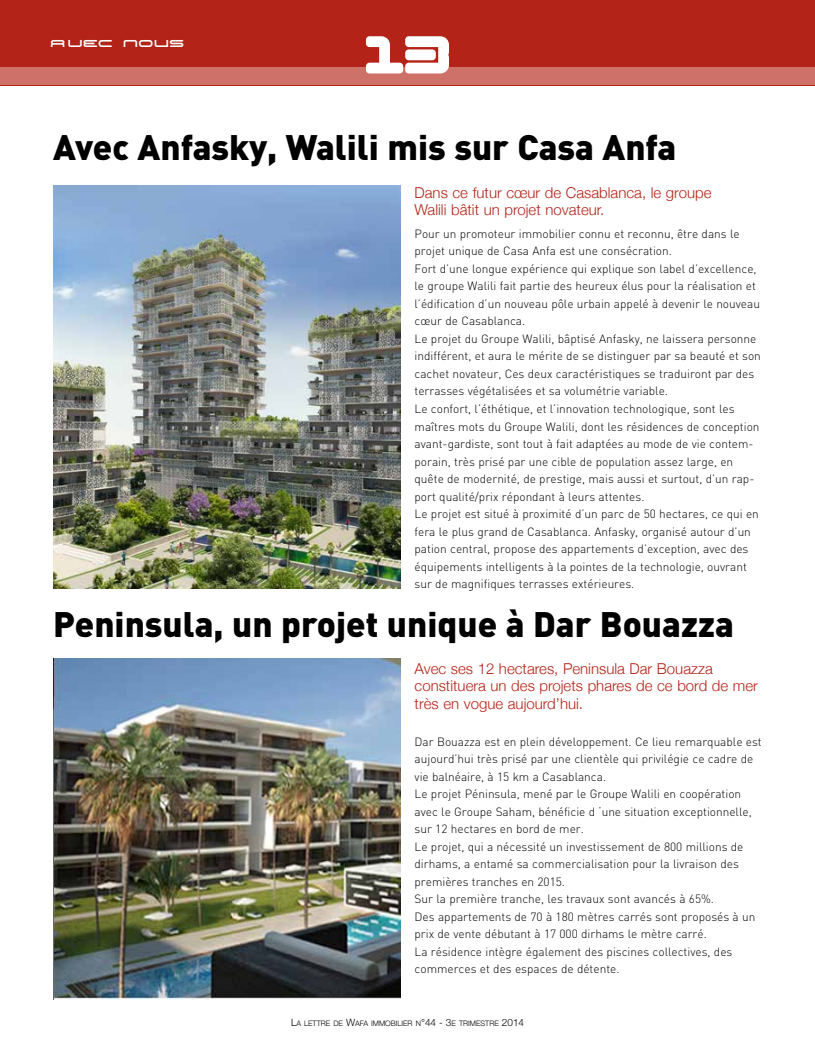
<style>
.page{position:relative;width:815px;height:1053px;background:#fff}
.page>*{position:absolute;margin:0;border:0;box-sizing:border-box;transform-origin:0 0}
.t1{font:900 35px "DIN";color:#000}
.t2{font:25px "BN3 rd Place";color:#fff}
.t3{font:300 15px/17.5px "Helvetica Neue";color:#b32317}
.t4{font:300 11.88px/17.5px "DIN";color:#000}
.t5{font:300 7.5px "Helvetica Neue";color:#000}
.s1{font-size:10px}
</style>
<div class="page">
<img style="left:53px;top:186px;width:347px;height:402px">
<img style="left:53px;top:658px;width:347px;height:341px">
<div style="left:0;top:0;width:815px;height:85px;background:#b32317"></div>
<div style="left:0;top:67px;width:815px;height:18px;background:#ce7169"></div>
<svg style="left:366px;top:36px;width:83px;height:37px"></svg>
<h2 class="t2" style="left:51px;top:20px;width:136px">a vec nous</h2>
<h1 class="t1" style="left:53px;top:123px;width:625px">Avec Anfasky, Walili mis sur Casa Anfa</h1>
<p class="t3" style="left:415px;top:183px;width:298px">Dans ce futur cœur de Casablanca, le groupe<br>Walili bâtit un projet novateur.</p>
<p class="t4" style="left:415px;top:225px;width:348px">Pour un promoteur immobilier connu et reconnu, être dans le projet unique de Casa Anfa est une consécration.<br>Fort d’une longue expérience qui explique son label d’excellence, le groupe Walili fait partie des heureux élus pour la réalisation et l’édification d’un nouveau pôle urbain appelé à devenir le nouveau cœur de Casablanca.<br>Le projet du Groupe Walili, bâptisé Anfasky, ne laissera personne indifférent, et aura le mérite de se distinguer par sa beauté et son cachet novateur, Ces deux caractéristiques se traduiront par des terrasses végétalisées et sa volumétrie variable.<br>Le confort, l’éthétique, et l’innovation technologique, sont les maîtres mots du Groupe Walili, dont les résidences de conception avant-gardiste, sont tout à fait adaptées au mode de vie contem&shy;porain, très prisé par une cible de population assez large, en quête de modernité, de prestige, mais aussi et surtout, d’un rap&shy;port qualité/prix répondant à leurs attentes.<br>Le projet est situé à proximité d’un parc de 50 hectares, ce qui en fera le plus grand de Casablanca. Anfasky, organisé autour d’un pation central, propose des appartements d’exception, avec des équipements intelligents à la pointes de la technologie, ouvrant sur de magnifiques terrasses extérieures.</p>
<h1 class="t1" style="left:53px;top:601px;width:682px">Peninsula, un projet unique à Dar Bouazza</h1>
<p class="t3" style="left:415px;top:659px;width:345px">Avec ses 12 hectares, Peninsula Dar Bouazza constituera un des projets phares de ce bord de mer très en vogue aujourd’hui.</p>
<p class="t4" style="left:415px;top:732px;width:349px">Dar Bouazza est en plein développement. Ce lieu remarquable est aujourd’hui très prisé par une clientèle qui privilégie ce cadre de vie balnéaire, à 15 km a Casablanca.<br>Le projet Péninsula, mené par le Groupe Walili en coopération avec le Groupe Saham, bénéficie d ‘une situation exceptionnelle, sur 12 hectares en bord de mer.<br>Le projet, qui a nécessité un investissement de 800 millions de dirhams, a entamé sa commercialisation pour la livraison des premières tranches en 2015.<br>Sur la première tranche, les travaux sont avancés à 65%.<br>Des appartements de 70 à 180 mètres carrés sont proposés à un prix de vente débutant à 17 000 dirhams le mètre carré.<br>La résidence intègre également des piscines collectives, des commerces et des espaces de détente.</p>
<p class="t5" style="left:291px;top:1018px;width:235px"><span class="s1">L</span>A LETTRE DE <span class="s1">W</span>AFA IMMOBILIER N<span class="s1">°44 - 3</span>E TRIMESTRE <span class="s1">2014</span></p>
</div>
